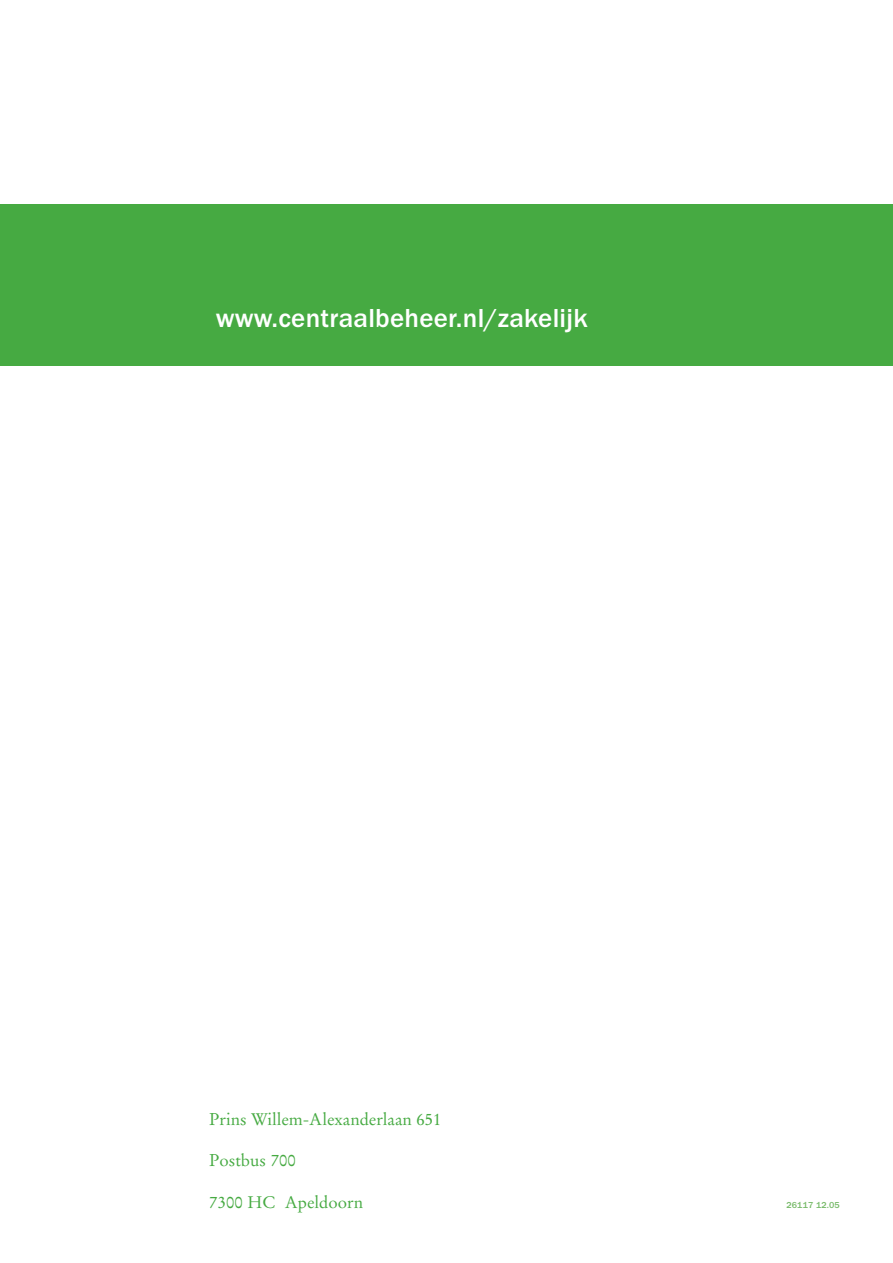
<style>
.page{position:relative;width:893px;height:1263px;background:#fff}
.page>*{position:absolute;margin:0;border:0;box-sizing:border-box;transform-origin:0 0}
.t1{font:500 27px "ITC Franklin Gothic Std";letter-spacing:.01em;color:#fff}
.t2{font:16.8px "Stempel Garamond LT Std";color:#46aa42}
.t3{font:500 9px "ITC Franklin Gothic Std";letter-spacing:.01em;color:#77ba69}
</style>
<div class="page">
<div style="left:0;top:204px;width:893px;height:162px;background:#46aa42"></div>
<p class="t1" style="left:216px;top:303px;width:373px">www.centraalbeheer.nl/zakelijk</p>
<p class="t2" style="left:209px;top:1109px;width:234px">Prins Willem-Alexanderlaan 651</p>
<p class="t2" style="left:209px;top:1150px;width:88px">Postbus 700</p>
<p class="t2" style="left:209px;top:1192px;width:155px">7300 HC Apeldoorn</p>
<p class="t3" style="left:786px;top:1200px;width:55px">26117 12.05</p>
</div>
